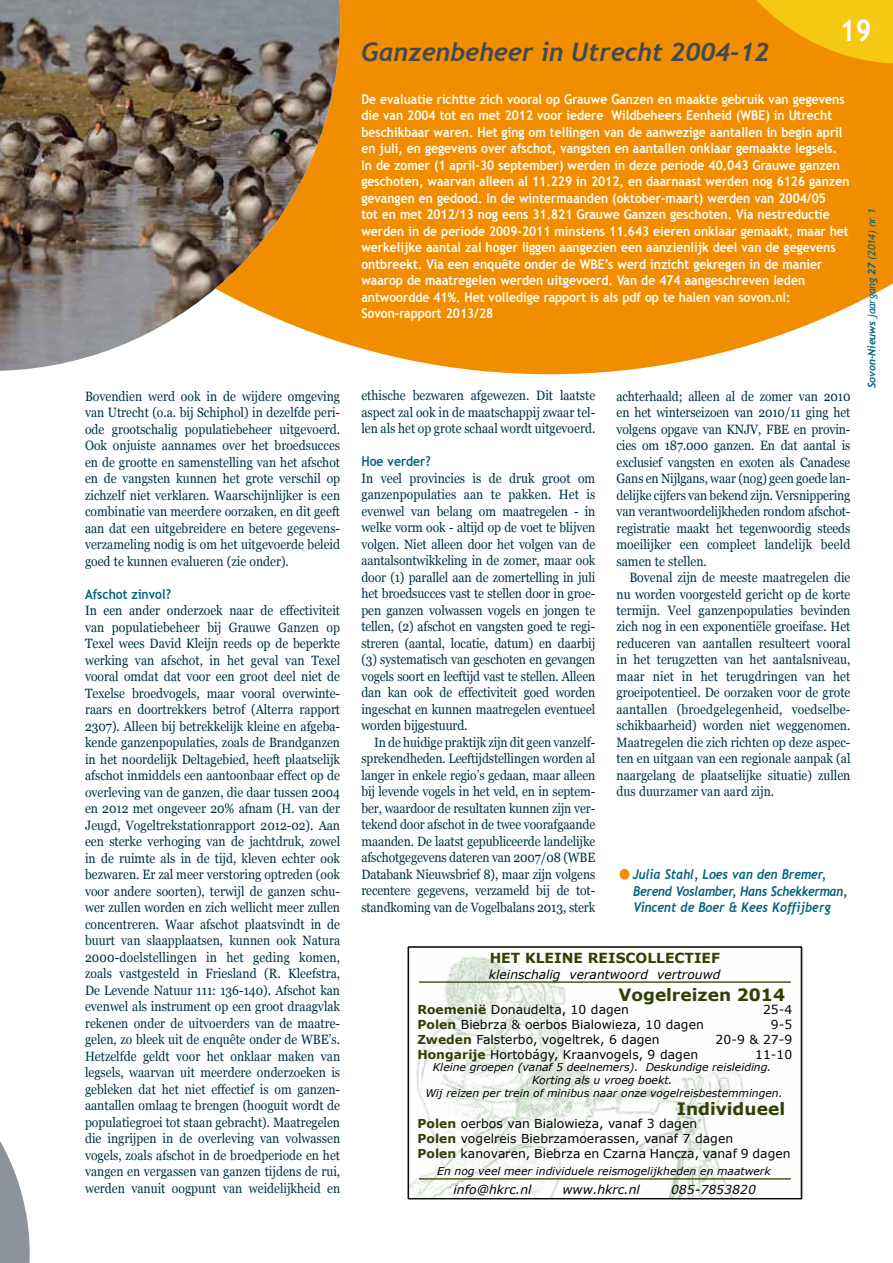
<style>
.page{position:relative;width:893px;height:1263px;background:#fff}
.page>*{position:absolute;margin:0;border:0;box-sizing:border-box;transform-origin:0 0}
.t1{font:700 30px "Trebuchet MS";color:#fff;scale:.9 1}
.t2{font:italic 700 25.5px "Trebuchet";color:#414953}
.t3{font:700 16.95px "Verdana";color:#314004}
.t4{font:700 13.95px "Verdana";color:#314004}
.t5{font:13.5px/16.5px "Georgia";color:#003041;text-align:justify;scale:.9 1}
.t6{font:700 13.5px/16.5px "Trebuchet MS";color:#fff;scale:.9 1}
.t7{font:italic 700 13.5px/16.5px "Trebuchet";color:#00637f;scale:.9 1}
.t8{font:700 13.5px "Trebuchet MS";color:#00637f;scale:.9 1}
.t9{font:12.3px/14.9px "Verdana";color:#000}
.t10{font:italic 12.3px "Verdana";letter-spacing:.005em;color:#000}
.t11{font:italic 10.8px/13.2px "Verdana";letter-spacing:-.005em;color:#000;text-align:center}
.t12{font:italic 10.5px "Trebuchet MS";letter-spacing:-.01em;color:#00637f}
.s1{font-family:"Trebuchet";font-weight:700}
.s2{font-family:"Trebuchet MS";font-style:normal;font-size:34.5px;color:#f18e00}
.s3{font-weight:700;color:#314004}
</style>
<div class="page">
<div style="left:340px;top:0;width:553px;height:374px;background:#f18e00"></div>
<svg style="left:702px;top:0;width:191px;height:64px;background:#f2a909"></svg>
<svg style="left:407px;top:946px;width:396px;height:253px"></svg>
<hr style="left:419px;top:1178px;width:372px;height:1px;background:#314004">
<hr style="left:419px;top:981px;width:372px;height:2px;background:#314004">
<div style="left:408px;top:946px;width:393px;height:253px;border:1px solid #000"></div>
<img style="left:0;top:0;width:340px;height:371px">
<svg style="left:0;top:1141px;width:30px;height:122px"></svg>
<p class="t5" style="left:85px;top:388px;width:285px">Bovendien werd ook in de wijdere omgeving van Utrecht (o.a. bij Schiphol) in dezelfde peri&shy;ode grootschalig populatiebeheer uitgevoerd.<br>Ook onjuiste aannames over het broedsucces en de grootte en samenstelling van het afschot en de vangsten kunnen het grote verschil op zichzelf niet verklaren. Waarschijnlijker is een combinatie van meerdere oorzaken, en dit geeft aan dat een uitgebreidere en betere gegevens&shy;verzameling nodig is om het uitgevoerde beleid goed te kunnen evalueren (zie onder).</p>
<p class="t8" style="left:85px;top:585px;width:97px">Afschot zinvol?</p>
<p class="t5" style="left:85px;top:602px;width:285px">In een ander onderzoek naar de effectiviteit van populatiebeheer bij Grauwe Ganzen op Texel wees David Kleijn reeds op de beperkte werking van afschot, in het geval van Texel vooral omdat dat voor een groot deel niet de Texelse broedvogels, maar vooral overwinte&shy;raars en doortrekkers betrof (Alterra rapport 2307). Alleen bij betrekkelijk kleine en afgeba&shy;kende ganzenpopulaties, zoals de Brandganzen in het noordelijk Deltagebied, heeft plaatselijk afschot inmiddels een aantoonbaar effect op de overleving van de ganzen, die daar tussen 2004 en 2012 met ongeveer 20% afnam (H. van der Jeugd, Vogeltrekstationrapport 2012-02). Aan een sterke verhoging van de jachtdruk, zowel in de ruimte als in de tijd, kleven echter ook bezwaren. Er zal meer verstoring optreden (ook voor andere soorten), terwijl de ganzen schu&shy;wer zullen worden en zich wellicht meer zullen concentreren. Waar afschot plaatsvindt in de buurt van slaapplaatsen, kunnen ook Natura 2000-doelstellingen in het geding komen, zoals vastgesteld in Friesland (R. Kleefstra, De Levende Natuur 111: 136-140). Afschot kan evenwel als instrument op een groot draagvlak rekenen onder de uitvoerders van de maatre&shy;gelen, zo bleek uit de enquête onder de WBE’s.<br>Hetzelfde geldt voor het onklaar maken van legsels, waarvan uit meerdere onderzoeken is gebleken dat het niet effectief is om ganzen&shy;aantallen omlaag te brengen (hooguit wordt de populatiegroei tot staan gebracht). Maatregelen die ingrijpen in de overleving van volwassen vogels, zoals afschot in de broedperiode en het vangen en vergassen van ganzen tijdens de rui, werden vanuit oogpunt van weidelijkheid en</p>
<h1 class="t1" style="left:840px;top:11px;width:37px">19</h1>
<h2 class="t2" style="left:361px;top:37px;width:410px">Ganzenbeheer in Utrecht 2004-12</h2>
<p class="t6" style="left:361px;top:90px;width:544px">De evaluatie richtte zich vooral op Grauwe Ganzen en maakte gebruik van gegevens die van 2004 tot en met 2012 voor iedere Wildbeheers Eenheid (WBE) in Utrecht beschikbaar waren. Het ging om tellingen van de aanwezige aantallen in begin april en juli, en gegevens over afschot, vangsten en aantallen onklaar gemaakte legsels.<br>In de zomer (1 april-30 september) werden in deze periode 40.043 Grauwe ganzen geschoten, waarvan alleen al 11.229 in 2012, en daarnaast werden nog 6126 ganzen gevangen en gedood. In de wintermaanden (oktober-maart) werden van 2004/05<br>tot en met 2012/13 nog eens 31.821 Grauwe Ganzen geschoten. Via nestreductie werden in de periode 2009-2011 minstens 11.643 eieren onklaar gemaakt, maar het werkelijke aantal zal hoger liggen aangezien een aanzienlijk deel van de gegevens ontbreekt. Via een enquête onder de WBE’s werd inzicht gekregen in de manier waarop de maatregelen werden uitgevoerd. Van de 474 aangeschreven leden antwoordde 41%. Het volledige rapport is als pdf op te halen van sovon.nl:<br>Sovon-rapport 2013/28</p>
<p class="t12" style="left:865px;top:388px;width:181px;rotate:-90deg"><span class="s1">Sovon-Nieuws</span> jaargang <span class="s1">27</span> (2014) nr 1</p>
<p class="t5" style="left:361px;top:388px;width:261px">ethische bezwaren afgewezen. Dit laatste aspect zal ook in de maatschappij zwaar tel&shy;len als het op grote schaal wordt uitgevoerd.</p>
<p class="t8" style="left:361px;top:453px;width:79px">Hoe verder?</p>
<p class="t5" style="left:361px;top:470px;width:261px">In veel provincies is de druk groot om ganzenpopulaties aan te pakken. Het is evenwel van belang om maatregelen - in welke vorm ook - altijd op de voet te blijven volgen. Niet alleen door het volgen van de aantalsontwikkeling in de zomer, maar ook door (1) parallel aan de zomertelling in juli het broedsucces vast te stellen door in groe&shy;pen ganzen volwassen vogels en jongen te tellen, (2) afschot en vangsten goed te regi&shy;streren (aantal, locatie, datum) en daarbij (3) systematisch van geschoten en gevangen vogels soort en leeftijd vast te stellen. Alleen dan kan ook de effectiviteit goed worden ingeschat en kunnen maatregelen eventueel worden bijgestuurd.</p>
<p class="t5" style="left:361px;top:734px;width:261px;text-indent:13px">In de huidige praktijk zijn dit geen vanzelf&shy;sprekendheden. Leeftijdstellingen worden al langer in enkele regio’s gedaan, maar alleen bij levende vogels in het veld, en in septem&shy;ber, waardoor de resultaten kunnen zijn ver&shy;tekend door afschot in de twee voorafgaande maanden. De laatst gepubliceerde landelijke afschotgegevens dateren van 2007/08 (WBE Databank Nieuwsbrief 8), maar zijn volgens recentere gegevens, verzameld bij de tot&shy;standkoming van de Vogelbalans 2013, sterk</p>
<p class="t5" style="left:617px;top:388px;width:261px">achterhaald; alleen al de zomer van 2010 en het winterseizoen van 2010/11 ging het volgens opgave van KNJV, FBE en provin&shy;cies om 187.000 ganzen. En dat aantal is exclusief vangsten en exoten als Canadese Gans en Nijlgans, waar (nog) geen goede lan&shy;delijke cijfers van bekend zijn. Versnippering van verantwoordelijkheden rondom afschot&shy;registratie maakt het tegenwoordig steeds moeilijker een compleet landelijk beeld samen te stellen.</p>
<p class="t5" style="left:617px;top:569px;width:261px;text-indent:13px">Bovenal zijn de meeste maatregelen die nu worden voorgesteld gericht op de korte termijn. Veel ganzenpopulaties bevinden zich nog in een exponentiële groeifase. Het reduceren van aantallen resulteert vooral in het terugzetten van het aantalsniveau, maar niet in het terugdringen van het groeipotentieel. De oorzaken voor de grote aantallen (broedgelegenheid, voedselbe&shy;schikbaarheid) worden niet weggenomen.<br>Maatregelen die zich richten op deze aspec&shy;ten en uitgaan van een regionale aanpak (al naargelang de plaatselijke situatie) zullen dus duurzamer van aard zijn.</p>
<p class="t7" style="left:633px;top:866px;width:240px;text-indent:-17px"><span class="s2">•</span>Julia Stahl, Loes van den Bremer,<br>Berend Voslamber, Hans Schekkerman,<br>Vincent de Boer &amp; Kees Koffijberg</p>
<p class="t4" style="left:490px;top:953px;width:232px">HET KLEINE REISCOLLECTIEF</p>
<p class="t10" style="left:489px;top:969px;width:233px">kleinschalig verantwoord vertrouwd</p>
<p class="t3" style="left:618px;top:988px;width:168px">Vogelreizen 2014</p>
<p class="t9" style="left:417px;top:1003px;width:213px"><span class="s3">Roemenië</span> Donaudelta, 10 dagen</p>
<p class="t9" style="left:763px;top:1003px;width:31px">25-4</p>
<p class="t9" style="left:417px;top:1018px;width:288px"><span class="s3">Polen</span> Biebrza &amp; oerbos Bialowieza, 10 dagen</p>
<p class="t9" style="left:771px;top:1018px;width:23px">9-5</p>
<p class="t9" style="left:417px;top:1033px;width:244px"><span class="s3">Zweden</span> Falsterbo, vogeltrek, 6 dagen</p>
<p class="t9" style="left:715px;top:1033px;width:78px">20-9 &amp; 27-9</p>
<p class="t9" style="left:417px;top:1047px;width:282px"><span class="s3">Hongarije</span> Hortobágy, Kraanvogels, 9 dagen</p>
<p class="t9" style="left:755px;top:1047px;width:39px">11-10</p>
<p class="t11" style="left:425px;top:1061px;width:359px">Kleine groepen (vanaf 5 deelnemers). Deskundige reisleiding.<br>Korting als u vroeg boekt.<br>Wij reizen per trein of minibus naar onze vogelreisbestemmingen.</p>
<p class="t9" style="left:417px;top:1117px;width:375px"><span class="s3">Polen</span> oerbos van Bialowieza, vanaf 3 dagen<br><span class="s3">Polen</span> vogelreis Biebrzamoerassen, vanaf 7 dagen<br><span class="s3">Polen</span> kanovaren, Biebrza en Czarna Hancza, vanaf 9 dagen</p>
<p class="t3" style="left:677px;top:1102px;width:110px">Individueel</p>
<p class="t11" style="left:437px;top:1165px;width:335px">En nog veel meer individuele reismogelijkheden en maatwerk</p>
<p class="t10" style="left:454px;top:1184px;width:79px">info@hkrc.nl</p>
<p class="t10" style="left:562px;top:1184px;width:79px">www.hkrc.nl</p>
<p class="t10" style="left:671px;top:1184px;width:86px">085-7853820</p>
</div>
